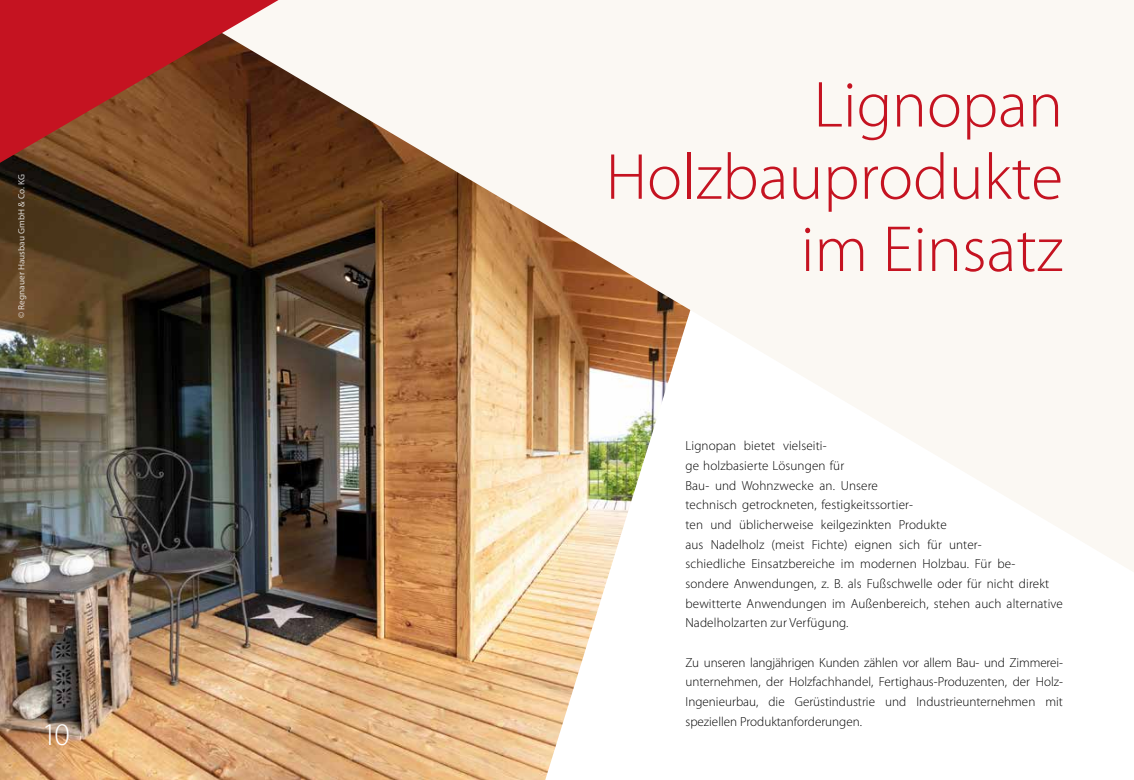
<style>
.page{position:relative;width:1134px;height:780px;background:#fff}
.page>*{position:absolute;margin:0;border:0;box-sizing:border-box;transform-origin:0 0}
.t1{font:300 65.62px/72.2px "Myriad Pro";color:#c51321;text-align:right}
.t2{font:300 31.5px "Myriad Pro";color:#fff}
.t3{font:300 13.12px/19.8px "Myriad Pro";letter-spacing:.01em;color:#000}
.t4{font:9.12px "Myriad Pro";letter-spacing:.01em;color:#fff}
</style>
<div class="page">
<img style="left:0;top:163px;width:545px;height:617px">
<svg style="left:545px;top:572px;width:65px;height:208px"></svg>
<img style="left:166px;top:0;width:864px;height:572px">
<div style="left:1030px;top:0;width:104px;height:572px;background:#fbf8f3"></div>
<svg style="left:0;top:0;width:279px;height:163px;background:#a03229"></svg>
<p class="t4" style="left:16px;top:318px;width:146px;rotate:-90deg">© Regnauer Hausbau GmbH &amp; Co. KG</p>
<h2 class="t2" style="left:42px;top:715px;width:29px">10</h2>
<h1 class="t1" style="left:606px;top:68px;width:459px">Lignopan<br>Holzbauprodukte im Einsatz</h1>
<p class="t3" style="left:685px;top:435px;width:379px">Lignopan bietet vielseiti-<br>ge holzbasierte Lösungen für<br>Bau- und Wohnzwecke an. Unsere<br>technisch getrockneten, festigkeitssortier-<br>ten und üblicherweise keilgezinkten Produkte<br>aus Nadelholz (meist Fichte) eignen sich für unter-<br>schiedliche Einsatzbereiche im modernen Holzbau. Für be-<br>sondere Anwendungen, z. B. als Fußschwelle oder für nicht direkt bewitterte Anwendungen im Außenbereich, stehen auch alternative Nadelholzarten zur Verfügung.</p>
<p class="t3" style="left:685px;top:652px;width:379px;text-align:justify">Zu unseren langjährigen Kunden zählen vor allem Bau- und Zimmerei&shy;unternehmen, der Holzfachhandel, Fertighaus-Produzenten, der Holz-Ingenieurbau, die Gerüstindustrie und Industrieunternehmen mit speziellen Produktanforderungen.</p>
</div>
